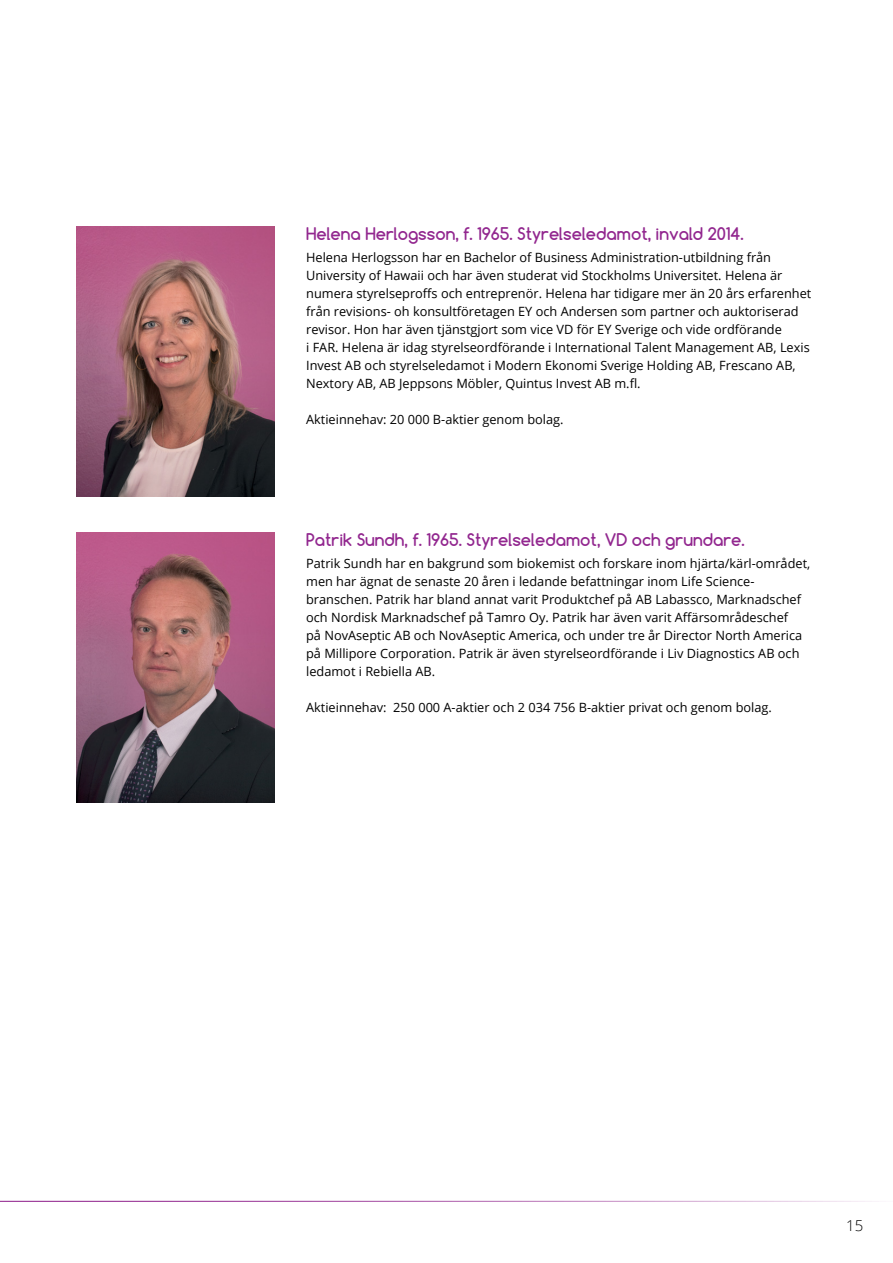
<style>
.page{position:relative;width:893px;height:1263px;background:#fff}
.page>*{position:absolute;margin:0;border:0;box-sizing:border-box;transform-origin:0 0}
.t1{font:700 16.5px "Comfortaa";color:#92278f}
.t2{font:300 15px "Open Sans";color:#000}
.t3{font:12.75px/18px "Open Sans";color:#000}
</style>
<div class="page">
<hr style="left:0;top:1201px;width:893px;height:1px;background:#92278f">
<img style="left:77px;top:226px;width:197px;height:270px">
<img style="left:77px;top:532px;width:197px;height:270px">
<p class="t1" style="left:306px;top:223px;width:439px">Helena Herlogsson, f. 1965. Styrelseledamot, invald 2014.</p>
<p class="t3" style="left:306px;top:248px;width:507px">Helena Herlogsson har en Bachelor of Business Administration-utbildning från University of Hawaii och har även studerat vid Stockholms Universitet. Helena är numera styrelseproffs och entreprenör. Helena har tidigare mer än 20 års erfarenhet från revisions- oh konsultföretagen EY och Andersen som partner och auktoriserad revisor. Hon har även tjänstgjort som vice VD för EY Sverige och vide ordförande<br>i FAR. Helena är idag styrelseordförande i International Talent Management AB, Lexis Invest AB och styrelseledamot i Modern Ekonomi Sverige Holding AB, Frescano AB, Nextory AB, AB Jeppsons Möbler, Quintus Invest AB m.fl.</p>
<p class="t3" style="left:306px;top:410px;width:259px">Aktieinnehav: 20 000 B-aktier genom bolag.</p>
<p class="t1" style="left:306px;top:529px;width:440px">Patrik Sundh, f. 1965. Styrelseledamot, VD och grundare.</p>
<p class="t3" style="left:306px;top:554px;width:506px">Patrik Sundh har en bakgrund som biokemist och forskare inom hjärta/kärl-området, men har ägnat de senaste 20 åren i ledande befattningar inom Life Science&shy;branschen. Patrik har bland annat varit Produktchef på AB Labassco, Marknadschef och Nordisk Marknadschef på Tamro Oy. Patrik har även varit Affärsområdeschef<br>på NovAseptic AB och NovAseptic America, och under tre år Director North America på Millipore Corporation. Patrik är även styrelseordförande i Liv Diagnostics AB och ledamot i Rebiella AB.</p>
<p class="t3" style="left:306px;top:698px;width:467px">Aktieinnehav: 250 000 A-aktier och 2 034 756 B-aktier privat och genom bolag.</p>
<p class="t2" style="left:846px;top:1215px;width:19px">15</p>
</div>
